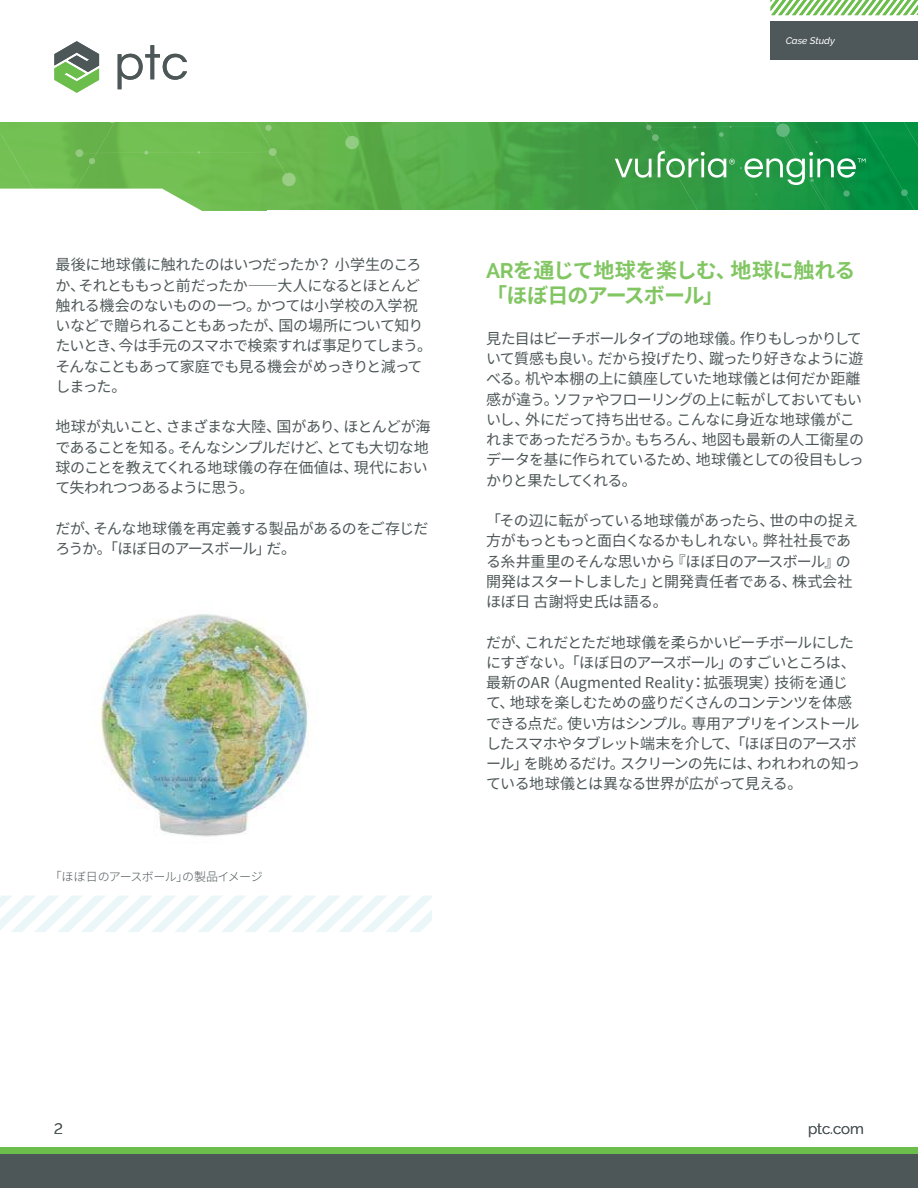
<style>
.page{position:relative;width:918px;height:1188px;background:#fff}
.page>*{position:absolute;margin:0;border:0;box-sizing:border-box;transform-origin:0 0}
.t1{font:700 21px/25.2px "Noto Sans CJ Kjp";letter-spacing:-.04em;color:#82c663}
.t2{font:15px/20.2px "Noto Sans CJ Kjp";letter-spacing:-.045em;color:#4e5758}
.t3{font:15px "PTC Raleway";letter-spacing:-.005em;color:#4e5758}
.t4{font:300 12px "Noto Sans CJ Kjp";letter-spacing:-.045em;color:#4e5758}
.t5{font:italic 500 9.6px "PTC Raleway";color:#fff}
.s1{font-family:"PTC Raleway"}
</style>
<div class="page">
<img style="left:360px;top:122px;width:246px;height:88px">
<svg style="left:0;top:896px;width:432px;height:36px"></svg>
<div style="left:770px;top:21px;width:148px;height:39px;background:#4e5759"></div>
<svg style="left:771px;top:0;width:147px;height:15px"></svg>
<div style="left:0;top:1154px;width:918px;height:34px;background:#4e5758"></div>
<div style="left:0;top:1147px;width:918px;height:7px;background:#6cbe4c"></div>
<svg style="left:0;top:41px;width:360px;height:170px"></svg>
<img style="left:100px;top:614px;width:209px;height:223px">
<svg style="left:606px;top:122px;width:312px;height:88px;background:#319e50"></svg>
<p class="t5" style="left:786px;top:35px;width:51px">Case Study</p>
<p class="t2" style="left:56px;top:255px;width:378px">最後に地球儀に触れたのはいつだったか？ 小学生のころか、それとももっと前だったか――大人になるとほとんど触れる機会のないものの一つ。かつては小学校の入学祝いなどで贈られることもあったが、国の場所について知りたいとき、今は手元のスマホで検索すれば事足りてしまう。そんなこともあって家庭でも見る機会がめっきりと減ってしまった。</p>
<p class="t2" style="left:56px;top:417px;width:376px">地球が丸いこと、さまざまな大陸、国があり、ほとんどが海であることを知る。そんなシンプルだけど、とても大切な地球のことを教えてくれる地球儀の存在価値は、現代において失われつつあるように思う。</p>
<p class="t2" style="left:56px;top:518px;width:374px">だが、そんな地球儀を再定義する製品があるのをご存じだろうか。「ほぼ日のアースボール」だ。</p>
<p class="t4" style="left:50px;top:870px;width:215px">「ほぼ日のアースボール」の製品イメージ</p>
<h1 class="t1" style="left:486px;top:258px;width:371px"><span class="s1">AR</span>を通じて地球を楽しむ、地球に触れる「ほぼ日のアースボール」</h1>
<p class="t2" style="left:486px;top:329px;width:380px">見た目はビーチボールタイプの地球儀。作りもしっかりしていて質感も良い。だから投げたり、蹴ったり好きなように遊べる。机や本棚の上に鎮座していた地球儀とは何だか距離感が違う。ソファやフローリングの上に転がしておいてもいいし、外にだって持ち出せる。こんなに身近な地球儀がこれまであっただろうか。もちろん、地図も最新の人工衛星のデータを基に作られているため、地球儀としての役目もしっかりと果たしてくれる。</p>
<p class="t2" style="left:486px;top:511px;width:374px">「その辺に転がっている地球儀があったら、世の中の捉え方がもっともっと面白くなるかもしれない。弊社社長である糸井重里のそんな思いから『ほぼ日のアースボール』の開発はスタートしました」と開発責任者である、株式会社ほぼ日 古謝将史氏は語る。</p>
<p class="t2" style="left:486px;top:632px;width:376px">だが、これだとただ地球儀を柔らかいビーチボールにしたにすぎない。「ほぼ日のアースボール」のすごいところは、最新のAR（Augmented Reality：拡張現実）技術を通じて、地球を楽しむための盛りだくさんのコンテンツを体感できる点だ。使い方はシンプル。専用アプリをインストールしたスマホやタブレット端末を介して、「ほぼ日のアースボール」を眺めるだけ。スクリーンの先には、われわれの知っている地球儀とは異なる世界が広がって見える。</p>
<p class="t3" style="left:54px;top:1120px;width:10px">2</p>
<p class="t3" style="left:808px;top:1120px;width:57px">ptc.com</p>
</div>
